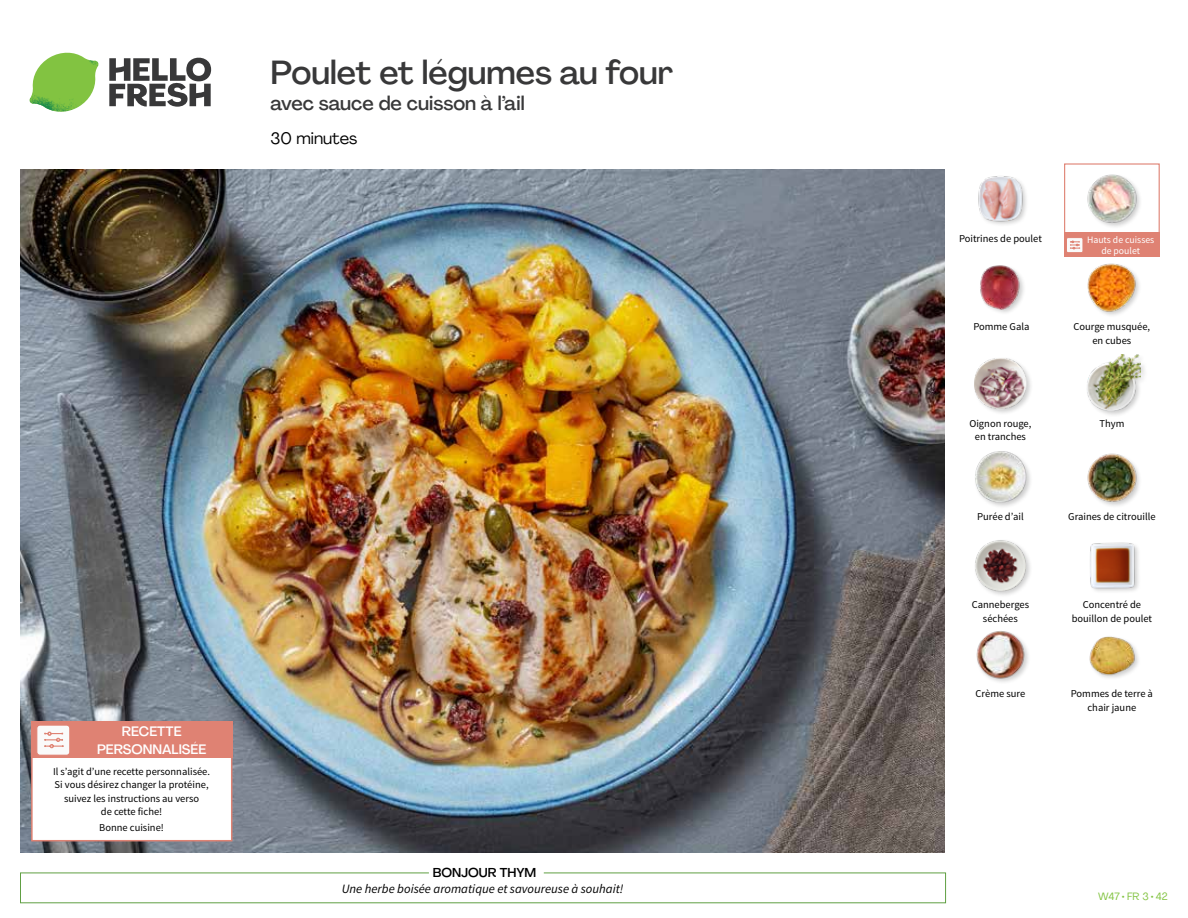
<style>
.page{position:relative;width:1188px;height:918px;background:#fff}
.page>*{position:absolute;margin:0;border:0;box-sizing:border-box;transform-origin:0 0}
.t1{font:500 33px "Agrandir";color:#383839}
.t2{font:500 19.5px "Agrandir";color:#383839}
.t3{font:16.5px "Agrandir";color:#000}
.t4{font:500 13.5px/17.2px "Agrandir";color:#fff;text-align:center}
.t5{font:italic 12.75px "Source Sans Pro";color:#000}
.t6{font:500 12.75px "Agrandir";color:#000}
.t7{font:10.5px/13.5px "Source Sans Pro";color:#000;text-align:center}
.t8{font:10.5px "Agrandir";color:#82c341}
.t9{font:9.75px/10.5px "Source Sans Pro";color:#fff;text-align:center}
</style>
<div class="page">
<div style="left:1064px;top:163px;width:96px;height:73px;border:1px solid #df8273"></div>
<div style="left:1064px;top:232px;width:96px;height:25px;background:#df8273"></div>
<div style="left:1066px;top:238px;width:17px;height:15px;background:#fafafa;border-radius:2px"></div>
<div style="left:1066px;top:237px;width:17px;height:16px;border:1px solid #df8273;border-radius:2px"></div>
<svg style="left:1070px;top:241px;width:10px;height:8px"></svg>
<svg style="left:109px;top:57px;width:102px;height:50px"></svg>
<svg style="left:34px;top:53px;width:62px;height:40px"></svg>
<img style="left:67px;top:53px;width:32px;height:26px">
<img style="left:33px;top:75px;width:59px;height:11px">
<img style="left:29px;top:79px;width:61px;height:33px">
<img style="left:65px;top:86px;width:27px;height:25px">
<div style="left:20px;top:873px;width:926px;height:30px;border:1px solid #609f43"></div>
<div style="left:429px;top:865px;width:115px;height:15px;background:#fff"></div>
<img style="left:21px;top:170px;width:924px;height:682px">
<img style="left:1089px;top:636px;width:50px;height:42px">
<img style="left:976px;top:631px;width:53px;height:51px">
<img style="left:1090px;top:542px;width:49px;height:49px">
<div style="left:974px;top:539px;width:59px;height:59px;background:#000;opacity:.2"></div>
<img style="left:974px;top:539px;width:54px;height:54px">
<img style="left:1087px;top:453px;width:53px;height:52px">
<div style="left:974px;top:449px;width:59px;height:60px;background:#000;opacity:.2"></div>
<img style="left:975px;top:451px;width:51px;height:52px">
<div style="left:1085px;top:353px;width:63px;height:64px;background:#000;opacity:.2"></div>
<img style="left:1086px;top:355px;width:55px;height:56px">
<div style="left:973px;top:357px;width:60px;height:59px;background:#000;opacity:.2"></div>
<img style="left:975px;top:358px;width:51px;height:51px">
<img style="left:1087px;top:263px;width:52px;height:52px">
<img style="left:980px;top:265px;width:44px;height:46px">
<img style="left:1087px;top:174px;width:53px;height:53px">
<img style="left:978px;top:176px;width:48px;height:49px">
<div style="left:31px;top:733px;width:201px;height:108px;background:#fff;border:2px solid #df8273"></div>
<div style="left:31px;top:722px;width:202px;height:36px;background:#df8273"></div>
<div style="left:37px;top:725px;width:33px;height:30px;background:#fafafa;border-radius:3px"></div>
<div style="left:36px;top:725px;width:34px;height:31px;border:1px solid #df8273;border-radius:3px"></div>
<svg style="left:45px;top:732px;width:18px;height:16px"></svg>
<h1 class="t1" style="left:271px;top:52px;width:404px">Poulet et légumes au four</h1>
<h2 class="t2" style="left:271px;top:91px;width:256px">avec sauce de cuisson à l’ail</h2>
<h3 class="t3" style="left:271px;top:128px;width:88px">30 minutes</h3>
<p class="t4" style="left:97px;top:723px;width:111px">RECETTE<br>PERSONNALISÉE</p>
<p class="t7" style="left:53px;top:765px;width:158px">Il s’agit d’une recette personnalisée.<br>Si vous désirez changer la protéine, suivez les instructions au verso<br>de cette fiche!</p>
<p class="t7" style="left:99px;top:821px;width:66px">Bonne cuisine!</p>
<p class="t6" style="left:433px;top:864px;width:105px">BONJOUR THYM</p>
<p class="t5" style="left:342px;top:881px;width:283px">Une herbe boisée aromatique et savoureuse à souhait!</p>
<p class="t7" style="left:959px;top:232px;width:84px">Poitrines de poulet</p>
<p class="t7" style="left:973px;top:320px;width:58px">Pomme Gala</p>
<p class="t9" style="left:1087px;top:235px;width:69px">Hauts de cuisses de poulet</p>
<p class="t7" style="left:1074px;top:320px;width:78px">Courge musquée, en cubes</p>
<p class="t7" style="left:969px;top:417px;width:64px">Oignon rouge,</p>
<p class="t7" style="left:1099px;top:417px;width:26px">Thym</p>
<p class="t7" style="left:975px;top:430px;width:53px">en tranches</p>
<p class="t7" style="left:977px;top:510px;width:48px">Purée d’ail</p>
<p class="t7" style="left:1068px;top:510px;width:89px">Graines de citrouille</p>
<p class="t7" style="left:972px;top:598px;width:59px">Canneberges séchées</p>
<p class="t7" style="left:976px;top:687px;width:51px">Crème sure</p>
<p class="t7" style="left:1072px;top:598px;width:82px">Concentré de bouillon de poulet</p>
<p class="t7" style="left:1071px;top:687px;width:84px">Pommes de terre à chair jaune</p>
<p class="t8" style="left:1098px;top:890px;width:71px">W47 • FR 3 • 42</p>
</div>
